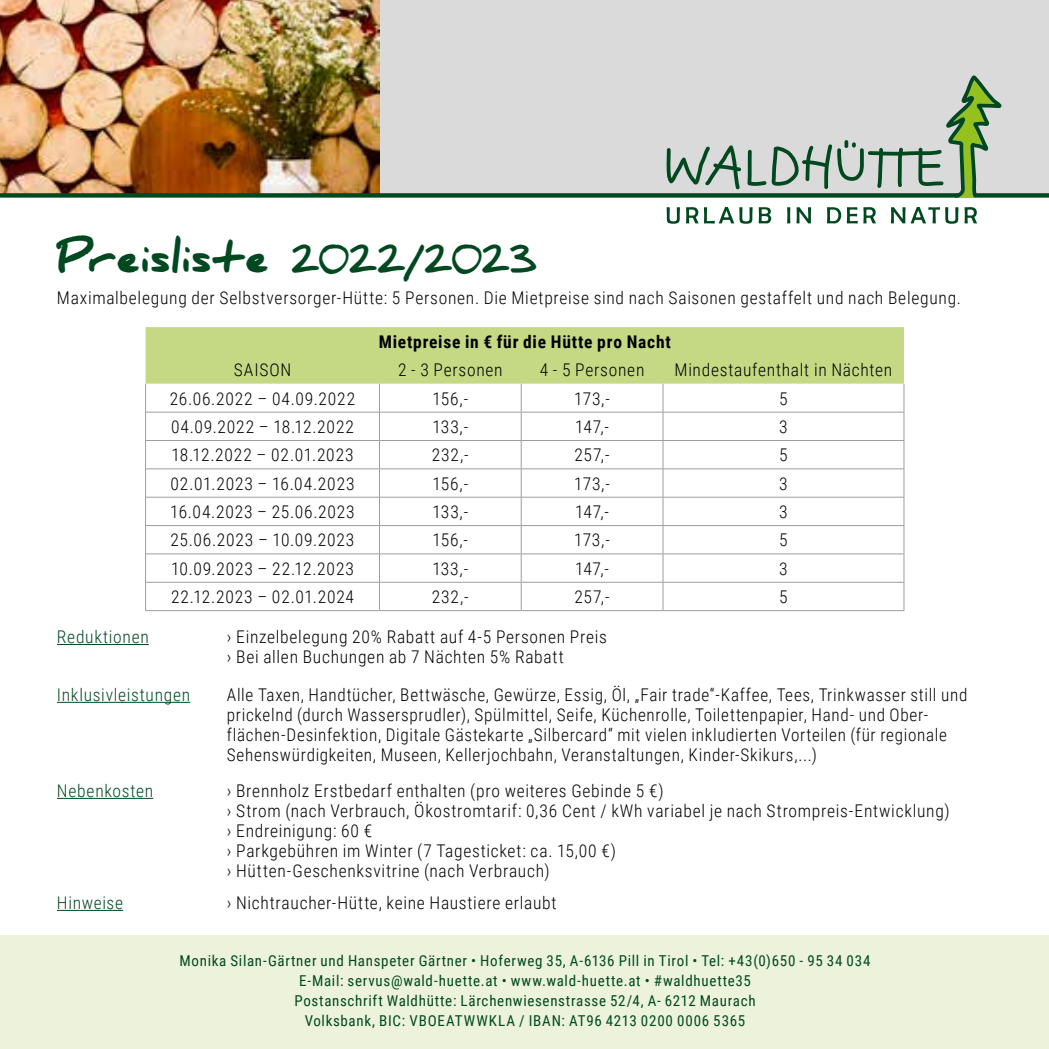
<style>
.page{position:relative;width:1049px;height:1049px;background:#fff}
.page>*{position:absolute;margin:0;border:0;box-sizing:border-box;transform-origin:0 0}
.t1{font:900 39.75px "Daniel";letter-spacing:.005em;color:#004920}
.t2{font:300 17.5px/20px "Roboto Condensed";letter-spacing:.04em;color:#000}
.t3{font:300 17.5px "Roboto Condensed";letter-spacing:.04em;color:#004920}
.t4{font:700 17.5px "Roboto Condensed";letter-spacing:.045em;color:#000}
.t5{font:15px/20px "Roboto Condensed";letter-spacing:.045em;color:#004920;text-align:center}
.s1{font-size:29.75px}
</style>
<div class="page">
<img style="left:0;top:0;width:381px;height:193px">
<div style="left:381px;top:0;width:668px;height:196px;background:#dadada"></div>
<div style="left:0;top:935px;width:1049px;height:114px;background:#ecf3da"></div>
<div style="left:0;top:193px;width:959px;height:5px;background:#004920"></div>
<div style="left:973px;top:193px;width:76px;height:5px;background:#004920"></div>
<svg style="left:667px;top:207px;width:13px;height:17px"></svg>
<svg style="left:686px;top:207px;width:12px;height:16px"></svg>
<svg style="left:704px;top:207px;width:48px;height:17px"></svg>
<svg style="left:759px;top:207px;width:12px;height:16px"></svg>
<svg style="left:787px;top:207px;width:3px;height:16px"></svg>
<svg style="left:796px;top:207px;width:15px;height:16px"></svg>
<svg style="left:827px;top:207px;width:14px;height:16px"></svg>
<svg style="left:847px;top:207px;width:29px;height:17px"></svg>
<svg style="left:891px;top:207px;width:67px;height:17px"></svg>
<svg style="left:964px;top:207px;width:13px;height:16px"></svg>
<svg style="left:666px;top:75px;width:335px;height:123px"></svg>
<svg style="left:145px;top:327px;width:759px;height:283px"></svg>
<hr style="left:145px;top:610px;width:234px;height:1px;background:#9d9d9c">
<hr style="left:379px;top:610px;width:142px;height:1px;background:#9d9d9c">
<hr style="left:521px;top:610px;width:142px;height:1px;background:#9d9d9c">
<hr style="left:663px;top:610px;width:241px;height:1px;background:#9d9d9c">
<hr style="left:57px;top:644px;width:92px;height:1px;background:#004920">
<hr style="left:57px;top:702px;width:133px;height:1px;background:#004920">
<hr style="left:57px;top:798px;width:96px;height:1px;background:#004920">
<hr style="left:57px;top:910px;width:66px;height:1px;background:#004920">
<h1 class="t1" style="left:57px;top:235px;width:482px">Preisliste <span class="s1">2022/2023</span></h1>
<p class="t2" style="left:57px;top:287px;width:906px">Maximalbelegung der Selbstversorger-Hütte: 5 Personen. Die Mietpreise sind nach Saisonen gestaffelt und nach Belegung.</p>
<p class="t4" style="left:379px;top:329px;width:293px">Mietpreise in € für die Hütte pro Nacht</p>
<p class="t2" style="left:234px;top:359px;width:59px">SAISON</p>
<p class="t2" style="left:398px;top:359px;width:106px">2 - 3 Personen</p>
<p class="t2" style="left:540px;top:359px;width:106px">4 - 5 Personen</p>
<p class="t2" style="left:674px;top:359px;width:219px">Mindestaufenthalt in Nächten</p>
<p class="t2" style="left:170px;top:388px;width:187px">26.06.2022 – 04.09.2022</p>
<p class="t2" style="left:432px;top:388px;width:37px">156,-</p>
<p class="t2" style="left:574px;top:388px;width:37px">173,-</p>
<p class="t2" style="left:779px;top:388px;width:10px">5</p>
<p class="t2" style="left:171px;top:416px;width:184px">04.09.2022 – 18.12.2022</p>
<p class="t2" style="left:432px;top:416px;width:37px">133,-</p>
<p class="t2" style="left:575px;top:416px;width:36px">147,-</p>
<p class="t2" style="left:779px;top:416px;width:10px">3</p>
<p class="t2" style="left:171px;top:444px;width:184px">18.12.2022 – 02.01.2023</p>
<p class="t2" style="left:432px;top:444px;width:38px">232,-</p>
<p class="t2" style="left:574px;top:444px;width:37px">257,-</p>
<p class="t2" style="left:779px;top:444px;width:10px">5</p>
<p class="t2" style="left:171px;top:473px;width:185px">02.01.2023 – 16.04.2023</p>
<p class="t2" style="left:432px;top:473px;width:37px">156,-</p>
<p class="t2" style="left:574px;top:473px;width:37px">173,-</p>
<p class="t2" style="left:779px;top:473px;width:10px">3</p>
<p class="t2" style="left:170px;top:501px;width:186px">16.04.2023 – 25.06.2023</p>
<p class="t2" style="left:432px;top:501px;width:37px">133,-</p>
<p class="t2" style="left:575px;top:501px;width:36px">147,-</p>
<p class="t2" style="left:779px;top:501px;width:10px">3</p>
<p class="t2" style="left:171px;top:529px;width:185px">25.06.2023 – 10.09.2023</p>
<p class="t2" style="left:432px;top:529px;width:37px">156,-</p>
<p class="t2" style="left:574px;top:529px;width:37px">173,-</p>
<p class="t2" style="left:779px;top:529px;width:10px">5</p>
<p class="t2" style="left:171px;top:558px;width:184px">10.09.2023 – 22.12.2023</p>
<p class="t2" style="left:432px;top:558px;width:37px">133,-</p>
<p class="t2" style="left:575px;top:558px;width:36px">147,-</p>
<p class="t2" style="left:779px;top:558px;width:10px">3</p>
<p class="t2" style="left:171px;top:586px;width:184px">22.12.2023 – 02.01.2024</p>
<p class="t2" style="left:432px;top:586px;width:38px">232,-</p>
<p class="t2" style="left:574px;top:586px;width:37px">257,-</p>
<p class="t2" style="left:779px;top:586px;width:10px">5</p>
<p class="t3" style="left:57px;top:625px;width:93px">Reduktionen</p>
<p class="t2" style="left:227px;top:626px;width:381px">› Einzelbelegung 20% Rabatt auf 4-5 Personen Preis › Bei allen Buchungen ab 7 Nächten 5% Rabatt</p>
<p class="t3" style="left:57px;top:682px;width:135px">Inklusivleistungen</p>
<p class="t2" style="left:227px;top:684px;width:742px">Alle Taxen, Handtücher, Bettwäsche, Gewürze, Essig, Öl, „Fair trade“-Kaffee, Tees, Trinkwasser still und prickelnd (durch Wassersprudler), Spülmittel, Seife, Küchenrolle, Toilettenpapier, Hand- und Ober&shy;flächen-Desinfektion, Digitale Gästekarte „Silbercard“ mit vielen inkludierten Vorteilen (für regionale Sehenswürdigkeiten, Museen, Kellerjochbahn, Veranstaltungen, Kinder-Skikurs,...)</p>
<p class="t2" style="left:227px;top:780px;width:724px">› Brennholz Erstbedarf enthalten (pro weiteres Gebinde 5 €)<br>› Strom (nach Verbrauch, Ökostromtarif: 0,36 Cent / kWh variabel je nach Strompreis-Entwicklung) › Endreinigung: 60 €<br>› Parkgebühren im Winter (7 Tagesticket: ca. 15,00 €)<br>› Hütten-Geschenksvitrine (nach Verbrauch)</p>
<p class="t2" style="left:227px;top:892px;width:331px">› Nichtraucher-Hütte, keine Haustiere erlaubt</p>
<p class="t3" style="left:57px;top:778px;width:98px">Nebenkosten</p>
<p class="t3" style="left:57px;top:890px;width:68px">Hinweise</p>
<p class="t5" style="left:179px;top:950px;width:693px">Monika Silan-Gärtner und Hanspeter Gärtner • Hoferweg 35, A-6136 Pill in Tirol • Tel: +43(0)650 - 95 34 034<br>E-Mail: servus@wald-huette.at • www.wald-huette.at • #waldhuette35<br>Postanschrift Waldhütte: Lärchenwiesenstrasse 52/4, A- 6212 Maurach<br>Volksbank, BIC: VBOEATWWKLA / IBAN: AT96 4213 0200 0006 5365</p>
</div>
